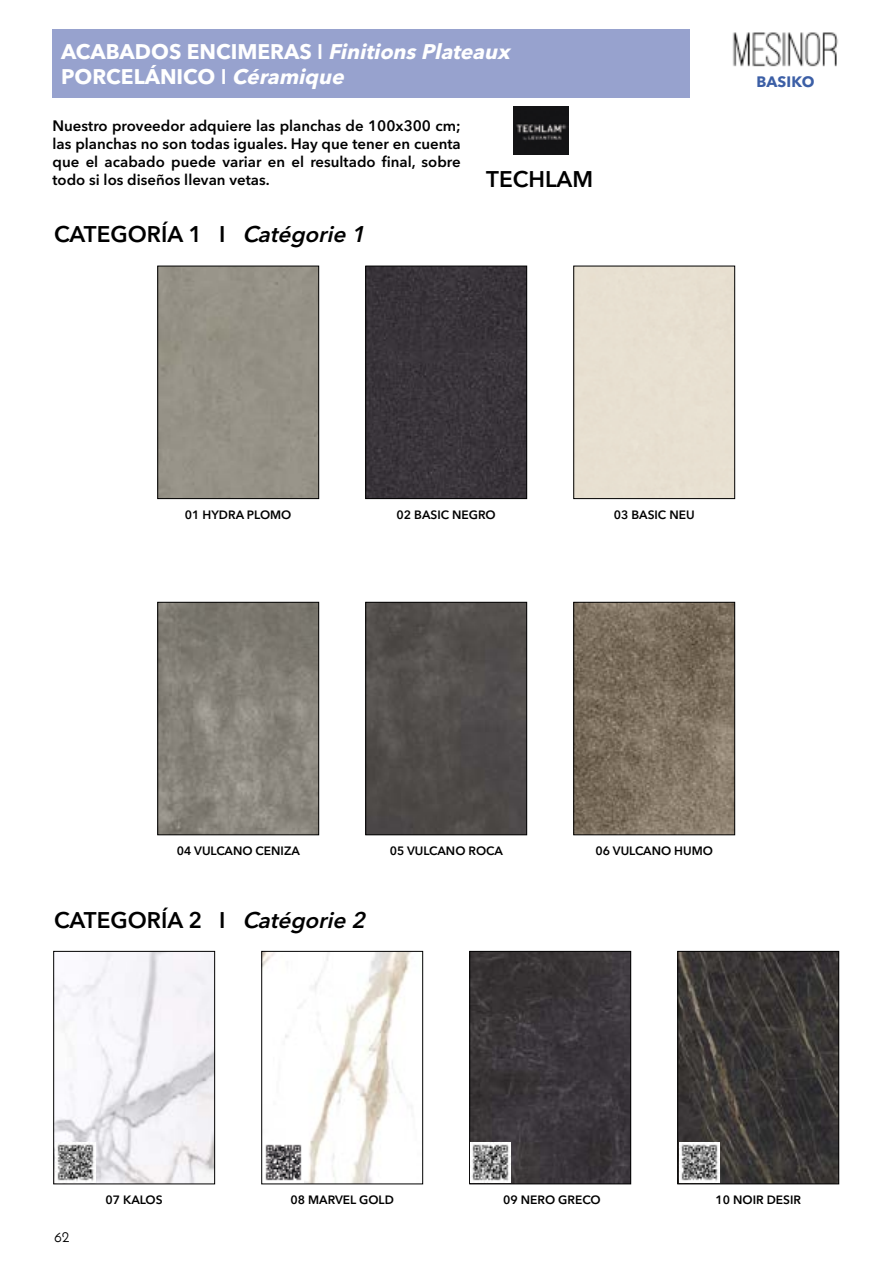
<style>
.page{position:relative;width:893px;height:1263px;background:#fff}
.page>*{position:absolute;margin:0;border:0;box-sizing:border-box;transform-origin:0 0}
.t1{font:600 22.5px "Avenir Next LT Pro";color:#000}
.t2{font:700 21px/25.2px "Avenir Next LT Pro";color:#fff}
.t3{font:600 15px/18px "Avenir Next LT Pro";color:#000;text-align:justify}
.t4{font:700 15px "Avenir Next LT Pro";letter-spacing:.01em;color:#3c5fa6}
.t5{font:600 15px "Josefin Sans";color:#000}
.t6{font:600 12px "Avenir Next LT Pro";color:#000}
.s1{font-weight:600}
.s2{font-style:italic}
</style>
<div class="page">
<img style="left:732px;top:32px;width:106px;height:35px">
<div style="left:157px;top:266px;width:162px;height:233px;border:1px solid #000"></div>
<img style="left:367px;top:268px;width:158px;height:229px">
<div style="left:365px;top:266px;width:162px;height:233px;border:1px solid #000"></div>
<div style="left:573px;top:266px;width:162px;height:233px;border:1px solid #000"></div>
<img style="left:55px;top:953px;width:158px;height:229px">
<div style="left:53px;top:951px;width:162px;height:233px;border:1px solid #000"></div>
<img style="left:263px;top:953px;width:149px;height:229px">
<div style="left:261px;top:951px;width:162px;height:233px;border:1px solid #000"></div>
<img style="left:471px;top:953px;width:158px;height:229px">
<div style="left:469px;top:951px;width:162px;height:233px;border:1px solid #000"></div>
<img style="left:679px;top:953px;width:158px;height:229px">
<div style="left:677px;top:951px;width:162px;height:233px;border:1px solid #000"></div>
<img style="left:159px;top:604px;width:158px;height:229px">
<div style="left:157px;top:602px;width:162px;height:233px;border:1px solid #000"></div>
<img style="left:367px;top:604px;width:158px;height:229px">
<div style="left:365px;top:602px;width:162px;height:233px;border:1px solid #000"></div>
<img style="left:575px;top:604px;width:158px;height:229px">
<div style="left:573px;top:602px;width:162px;height:233px;border:1px solid #000"></div>
<div style="left:53px;top:30px;width:637px;height:68px;background:#97a2ce"></div>
<img style="left:513px;top:106px;width:55px;height:48px">
<img style="left:55px;top:1142px;width:40px;height:40px">
<img style="left:471px;top:1142px;width:40px;height:40px">
<img style="left:263px;top:1142px;width:40px;height:40px">
<img style="left:679px;top:1142px;width:40px;height:40px">
<h2 class="t2" style="left:61px;top:39px;width:455px">ACABADOS ENCIMERAS <span class="s1">I</span> <span class="s2">FinitionsPlateaux<br></span>PORCELÁNICO <span class="s1">I</span> <span class="s2">Céramique</span></h2>
<p class="t3" style="left:53px;top:117px;width:410px">Nuestro proveedor adquiere las planchas de 100x300 cm; las planchas no son todas iguales. Hay que tener en cuenta que el acabado puede variar en el resultado final, sobre todo si los diseños llevan vetas.</p>
<h1 class="t1" style="left:54px;top:221px;width:318px">CAT E G O R ÍA 1 I <span class="s2">Catégorie 1</span></h1>
<h1 class="t1" style="left:486px;top:166px;width:108px">TECHLAM</h1>
<p class="t4" style="left:756px;top:72px;width:60px">BASIKO</p>
<p class="t6" style="left:185px;top:507px;width:108px">01 HYDRA PLOMO</p>
<p class="t6" style="left:397px;top:507px;width:101px">02 BASIC NEGRO</p>
<p class="t6" style="left:614px;top:507px;width:82px">03 BASIC NEU</p>
<p class="t6" style="left:177px;top:843px;width:125px">04 VULCANO CENIZA</p>
<p class="t6" style="left:390px;top:843px;width:115px">05 VULCANO ROCA</p>
<p class="t6" style="left:595px;top:843px;width:119px">06 VULCANO HUMO</p>
<h1 class="t1" style="left:54px;top:906px;width:318px">CAT E G O R ÍA 2 I <span class="s2">Catégorie 2</span></h1>
<p class="t5" style="left:54px;top:1228px;width:17px">62</p>
<p class="t6" style="left:106px;top:1192px;width:59px">07 KALOS</p>
<p class="t6" style="left:291px;top:1192px;width:105px">08 MARVEL GOLD</p>
<p class="t6" style="left:503px;top:1192px;width:99px">09 NERO GRECO</p>
<p class="t6" style="left:715px;top:1192px;width:87px">10 NOIR DESIR</p>
</div>
